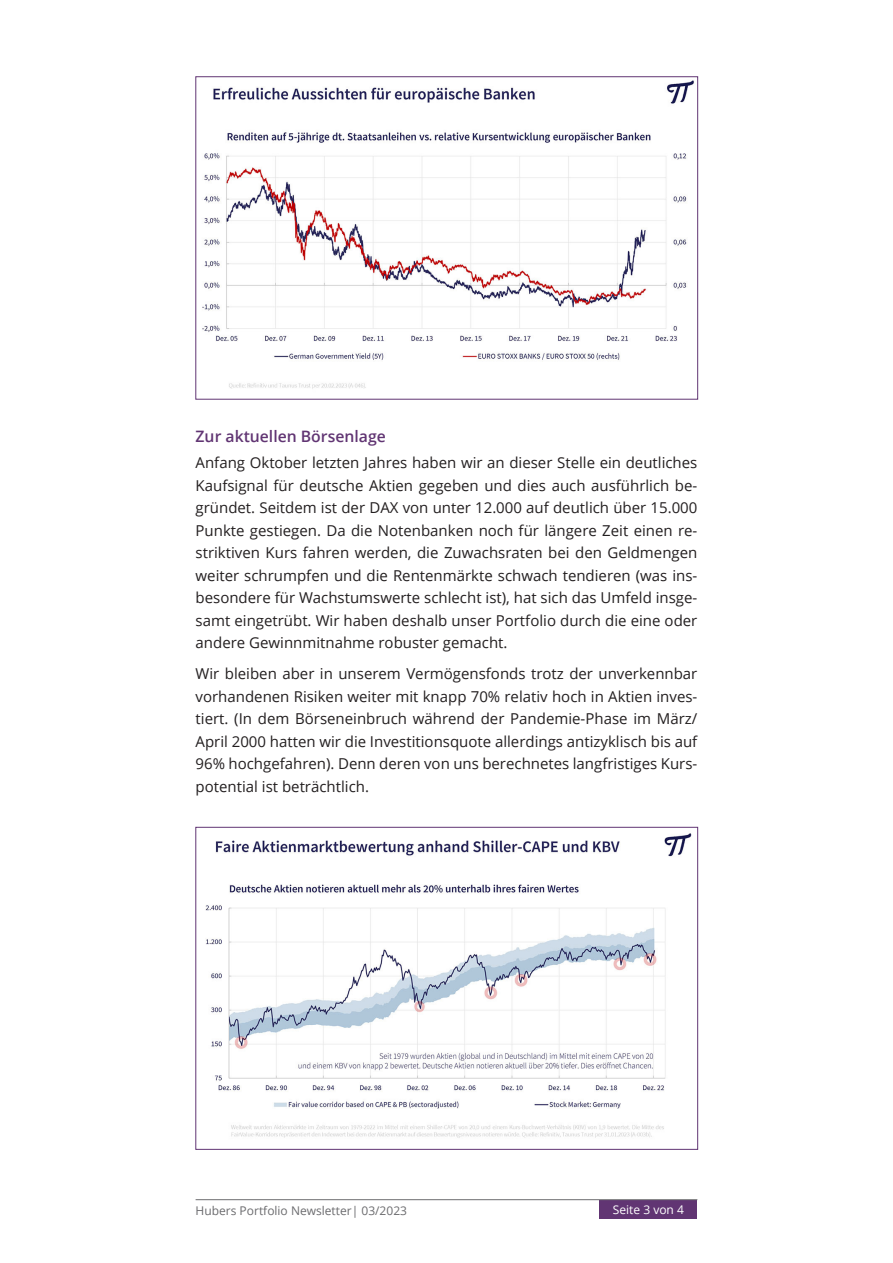
<style>
.page{position:relative;width:893px;height:1263px;background:#fff}
.page>*{position:absolute;margin:0;border:0;box-sizing:border-box;transform-origin:0 0}
.subhead{font:600 15.75px "Open Sans";color:#613573}
.Fließtext{font:15px/22.5px "Open Sans";color:#231f20;text-align:justify}
.t1{font:12px "Open Sans";color:#6b6b6e}
.t2{font:12px "Open Sans";color:#fff}
</style>
<div class="page">
<div style="left:600px;top:1200px;width:97px;height:19px;background:#613573"></div>
<hr style="left:196px;top:1199px;width:501px;height:1px;background:#6b6b6e">
<img style="left:202px;top:80px;width:492px;height:309px">
<img style="left:205px;top:833px;width:487px;height:305px">
<div style="left:196px;top:827px;width:502px;height:322px;border:1px solid #613573"></div>
<p class="subhead" style="left:196px;top:425px;width:192px">Zur aktuellen Börsenlage</p>
<p class="Fließtext" style="left:196px;top:451px;width:503px">Anfang Oktober letzten Jahres haben wir an dieser Stelle ein deutliches Kaufsignal für deutsche Aktien gegeben und dies auch ausführlich be&shy;gründet. Seitdem ist der DAX von unter 12.000 auf deutlich über 15.000<br>Punkte gestiegen. Da die Notenbanken noch für längere Zeit einen re&shy;striktiven Kurs fahren werden, die Zuwachsraten bei den Geldmengen weiter schrumpfen und die Rentenmärkte schwach tendieren (was ins&shy;besondere für Wachstumswerte schlecht ist), hat sich das Umfeld insge&shy;samt eingetrübt. Wir haben deshalb unser Portfolio durch die eine oder andere Gewinnmitnahme robuster gemacht.</p>
<p class="Fließtext" style="left:196px;top:662px;width:503px">Wir bleiben aber in unserem Vermögensfonds trotz der unverkennbar vorhandenen Risiken weiter mit knapp 70% relativ hoch in Aktien inves&shy;tiert. (In dem Börseneinbruch während der Pandemie-Phase im März/ April 2000 hatten wir die Investitionsquote allerdings antizyklisch bis auf 96% hochgefahren). Denn deren von uns berechnetes langfristiges Kurs&shy;potential ist beträchtlich.</p>
<p class="t1" style="left:196px;top:1202px;width:213px">Hubers Portfolio Newsletter| 03/2023</p>
<p class="t2" style="left:613px;top:1201px;width:73px">Seite 3 von 4</p>
</div>
